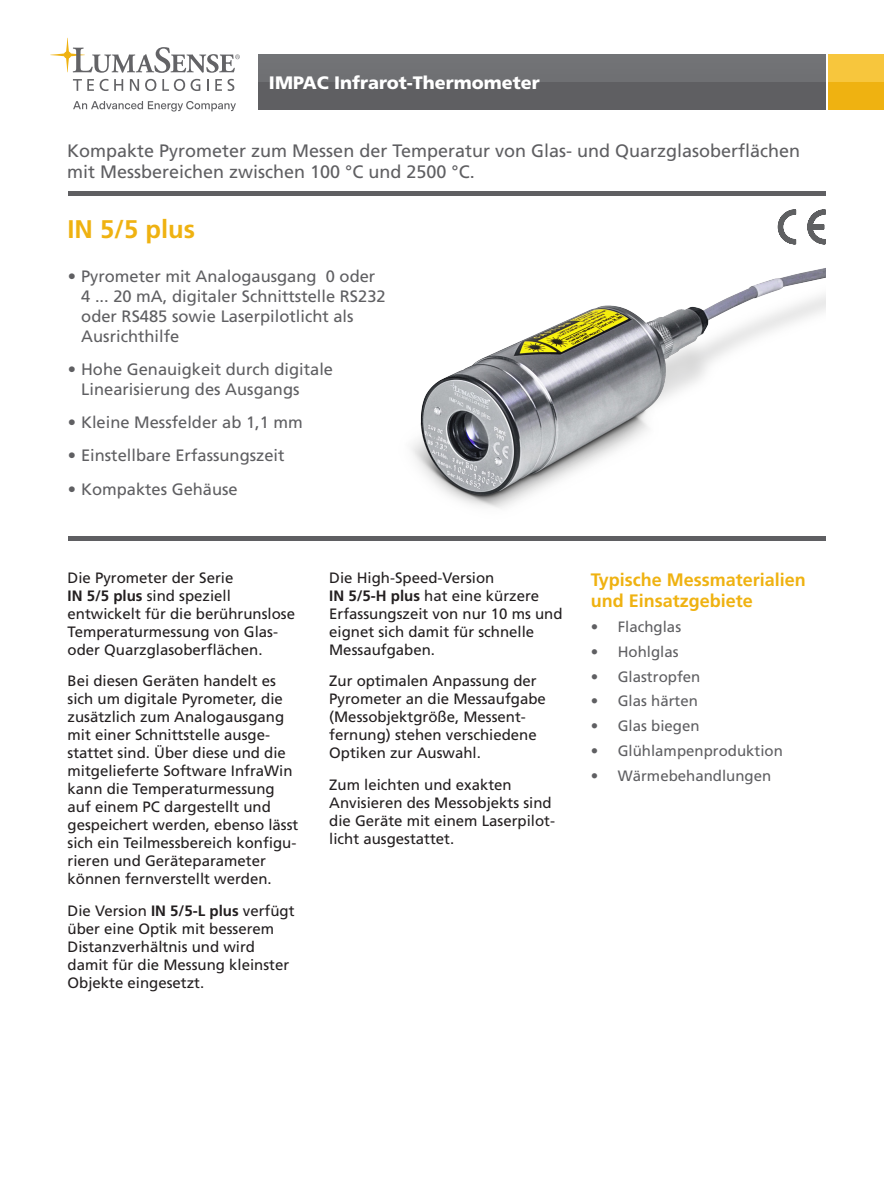
<style>
.page{position:relative;width:893px;height:1188px;background:#fff}
.page>*{position:absolute;margin:0;border:0;box-sizing:border-box;transform-origin:0 0}
.Sub_Heading_2{font:700 25.5px "Frutiger";color:#efb211}
.Sub_Heading_1__Gray{font:18px/21px "Frutiger";color:#5f5f62}
.Key_Features{font:700 18px/21.6px "Frutiger";color:#efb211}
.t1{font:900 18px "Frutiger";color:#fff}
.t2{font:16.5px/19.8px "Frutiger";color:#5f5f62}
.Column_Text{font:15px/18px "Frutiger";color:#231f20}
.t3{font:15px "Frutiger";color:#5f5f62}
.s1{font-weight:700}
</style>
<div class="page">
<div style="left:68px;top:191px;width:757px;height:5px;background:#5f5f62"></div>
<svg style="left:828px;top:54px;width:56px;height:55px"></svg>
<div style="left:258px;top:54px;width:568px;height:55px;background:linear-gradient(to right,#68686b,#68686b)"></div>
<svg style="left:73px;top:79px;width:21px;height:12px"></svg>
<svg style="left:100px;top:79px;width:8px;height:12px"></svg>
<svg style="left:114px;top:79px;width:9px;height:12px"></svg>
<svg style="left:130px;top:79px;width:9px;height:12px"></svg>
<svg style="left:145px;top:79px;width:11px;height:12px"></svg>
<svg style="left:162px;top:79px;width:23px;height:12px"></svg>
<svg style="left:191px;top:79px;width:9px;height:12px"></svg>
<svg style="left:207px;top:79px;width:2px;height:12px"></svg>
<svg style="left:215px;top:79px;width:7px;height:12px"></svg>
<svg style="left:228px;top:79px;width:6px;height:12px"></svg>
<svg style="left:50px;top:38px;width:190px;height:35px"></svg>
<svg style="left:73px;top:101px;width:163px;height:11px"></svg>
<div style="left:68px;top:536px;width:757px;height:5px;background:#5f5f62"></div>
<svg style="left:778px;top:209px;width:47px;height:35px"></svg>
<img style="left:411px;top:268px;width:414px;height:241px">
<p class="t1" style="left:269px;top:72px;width:272px">IMPAC Infrarot-Thermometer</p>
<p class="Sub_Heading_1__Gray" style="left:67px;top:140px;width:734px">Kompakte Pyrometer zum Messen der Temperatur von Glas- und Quarzglasoberflächen mit Messbereichen zwischen 100 °C und 2500 °C.</p>
<p class="Sub_Heading_2" style="left:68px;top:214px;width:129px">IN 5/5 plus</p>
<p class="t2" style="left:81px;top:266px;width:306px;text-indent:-14px">• Pyrometer mit Analogausgang 0 oder 4 ... 20 mA, digitaler Schnittstelle RS232 oder RS485 sowie Laserpilotlicht als Ausrichthilfe</p>
<p class="t2" style="left:81px;top:359px;width:253px;text-indent:-14px">• Hohe Genauigkeit durch digitale<br>Linearisierung des Ausgangs</p>
<p class="t2" style="left:68px;top:412px;width:237px">• Kleine Messfelder ab 1,1 mm</p>
<p class="t2" style="left:68px;top:445px;width:218px">• Einstellbare Erfassungszeit</p>
<p class="t2" style="left:68px;top:479px;width:172px">• Kompaktes Gehäuse</p>
<p class="Column_Text" style="left:68px;top:568px;width:229px">Die Pyrometer der Serie<br><span class="s1">IN 5/5 plus</span> sind speziell entwickelt für die berührunslose<br>Temperaturmessung von Glas&shy;oder Quarzglasoberflächen.</p>
<p class="Column_Text" style="left:68px;top:672px;width:232px">Bei diesen Geräten handelt es sich um digitale Pyrometer, die zusätzlich zum Analogausgang mit einer Schnittstelle ausge&shy;stattet sind. Über diese und die mitgelieferte Software InfraWin kann die Temperaturmessung auf einem PC dargestellt und gespeichert werden, ebenso lässt sich ein Teilmessbereich konfigu&shy;rieren und Geräteparameter können fernverstellt werden.</p>
<p class="Column_Text" style="left:68px;top:901px;width:228px">Die Version <span class="s1">IN 5/5-L plus</span> verfügt über eine Optik mit besserem<br>Distanzverhältnis und wird damit für die Messung kleinster<br>Objekte eingesetzt.</p>
<p class="Column_Text" style="left:329px;top:568px;width:235px">Die High-Speed-Version<br><span class="s1">IN 5/5-H plus</span> hat eine kürzere<br>Erfassungszeit von nur 10 ms und eignet sich damit für schnelle<br>Messaufgaben.</p>
<p class="Column_Text" style="left:329px;top:672px;width:218px">Zur optimalen Anpassung der<br>Pyrometer an die Messaufgabe (Messobjektgröße, Messent&shy;fernung) stehen verschiedene<br>Optiken zur Auswahl.</p>
<p class="Column_Text" style="left:329px;top:775px;width:227px">Zum leichten und exakten<br>Anvisieren des Messobjekts sind die Geräte mit einem Laserpilot&shy;licht ausgestattet.</p>
<p class="Key_Features" style="left:591px;top:569px;width:217px">Typische Messmaterialien und Einsatzgebiete</p>
<p class="t3" style="left:591px;top:618px;width:92px">• Flachglas</p>
<p class="t3" style="left:591px;top:643px;width:89px">• Hohlglas</p>
<p class="t3" style="left:591px;top:668px;width:111px">• Glastropfen</p>
<p class="t3" style="left:591px;top:692px;width:109px">• Glas härten</p>
<p class="t3" style="left:591px;top:717px;width:110px">• Glas biegen</p>
<p class="t3" style="left:591px;top:742px;width:194px">• Glühlampenproduktion</p>
<p class="t3" style="left:591px;top:767px;width:182px">• Wärmebehandlungen</p>
</div>
